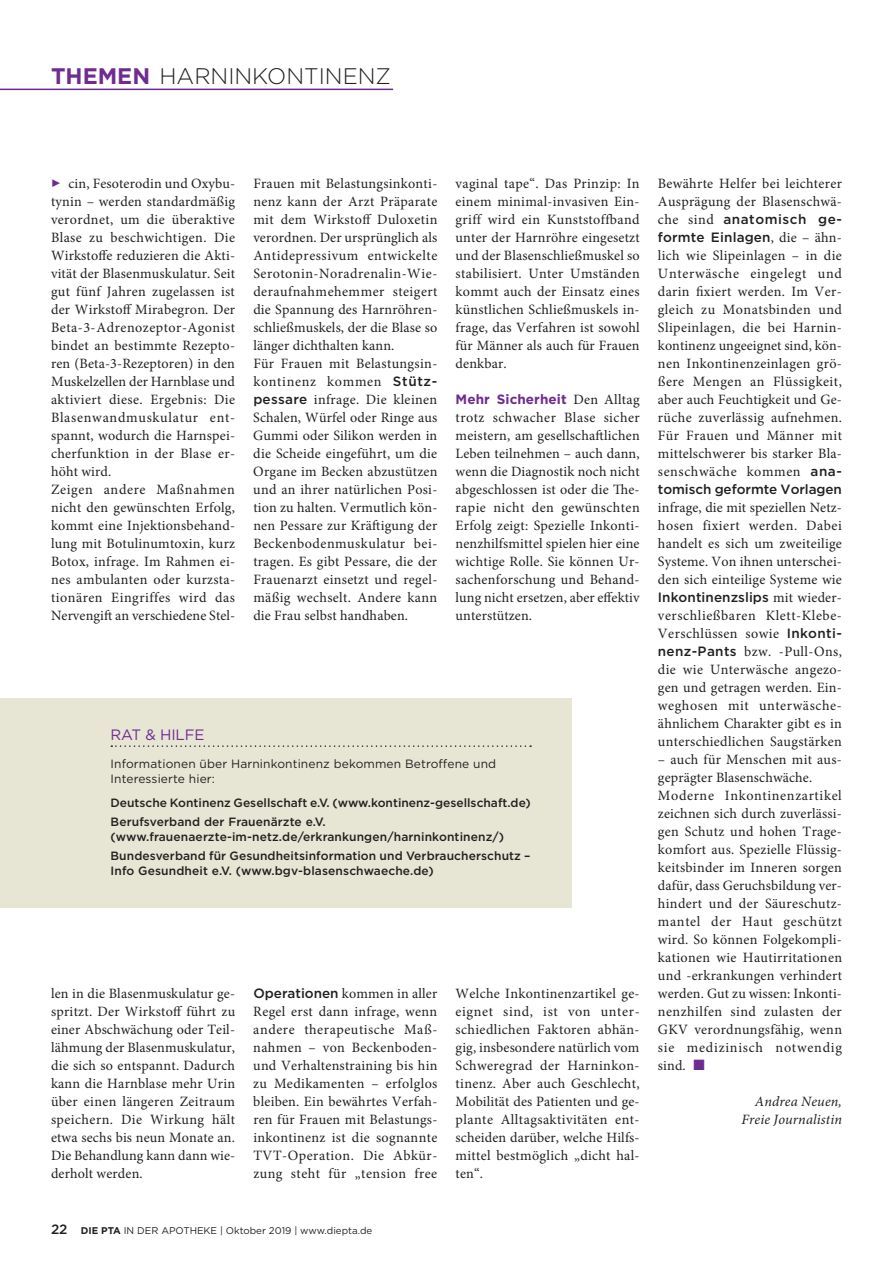
<style>
.page{position:relative;width:893px;height:1263px;background:#fff}
.page>*{position:absolute;margin:0;border:0;box-sizing:border-box;transform-origin:0 0}
.t1{font:300 22.5px "Gotham";color:#231f20}
.t2{font:15px "Gotham";letter-spacing:-.01em;color:#6e2c91}
.t3{font:14.25px/18px "Minion Pro";letter-spacing:.02em;color:#231f20}
.t4{font:italic 14.25px/18px "Minion Pro";letter-spacing:.01em;color:#231f20;text-align:right}
.t5{font:500 13.5px/18px "Gotham";letter-spacing:.005em;color:#231f20}
.t6{font:700 13.5px "Gotham";letter-spacing:.005em;color:#6e2c91}
.t7{font:500 12px/19.2px "Gotham";letter-spacing:.01em;color:#231f20}
.t8{font:12px/15px "Gotham";letter-spacing:.01em;color:#231f20}
.t9{font:9.75px "Gotham";color:#231f20}
.s1{font-weight:700;color:#6e2c91}
.s2{font-family:"Gotham";font-weight:500;font-size:13.5px}
.s3{font-family:"Minion Pro";font-weight:400;font-size:14.25px;color:#231f20}
.s4{font-weight:500;font-size:13.5px}
.s5{font-weight:700}
.s6{font-family:"Minion Pro";font-weight:400;font-size:14.25px}
.s7{color:#6e2c91}
</style>
<div class="page">
<hr style="left:0;top:89px;width:393px;height:1px;background:#6e2c91">
<div style="left:0;top:698px;width:571px;height:210px;background:#e7e5d4"></div>
<svg style="left:111px;top:745px;width:420px;height:2px"></svg>
<h1 class="t1" style="left:51px;top:62px;width:341px"><span class="s1">THEMEN</span> HARNINKONTINENZ</h1>
<p class="t3" style="left:51px;top:175px;width:186px;text-indent:18px">cin, Fesoterodin und Oxybu&shy;tynin – werden standardmäßig verordnet, um die überaktive<br>Blase zu beschwichtigen. Die<br>Wirkstoffe reduzieren die Akti&shy;vität der Blasenmuskulatur. Seit gut fünf Jahren zugelassen ist der Wirkstoff Mirabegron. Der<br>Beta-3- Adrenozeptor-Agonist bindet an bestimmte Rezepto&shy;ren (Beta-3-Rezeptoren) in den<br>Muskelzellen der Harnblase und aktiviert diese. Ergebnis: Die<br>Blasenwandmuskulatur ent&shy;spannt, wodurch die Harnspei&shy;cherfunktion in der Blase er&shy;höht wird.<br>Zeigen andere Maßnahmen nicht den gewünschten Erfolg, kommt eine Injektionsbehand&shy;lung mit Botulinumtoxin, kurz<br>Botox, infrage. Im Rahmen ei&shy;nes ambulanten oder kurzsta&shy;tionären Eingriffes wird das<br>Nervengift an verschiedene Stel-</p>
<p class="t3" style="left:253px;top:175px;width:186px">Frauen mit Belastungsinkonti&shy;nenz kann der Arzt Präparate mit dem Wirkstoff Duloxetin verordnen. Der ursprünglich als<br>Antidepressivum entwickelte<br>Serotonin-Noradrenalin-Wie&shy;deraufnahmehemmer steigert die Spannung des Harnröhren&shy;schließmuskels, der die Blase so länger dichthalten kann.<br>Für Frauen mit Belastungsin&shy;kontinenz kommen <span class="s2">Stütz&shy;pessare</span> infrage. Die kleinen<br>Schalen, Würfel oder Ringe aus<br>Gummi oder Silikon werden in die Scheide eingeführt, um die<br>Organe im Becken abzustützen und an ihrer natürlichen Posi&shy;tion zu halten. Vermutlich kön&shy;nen Pessare zur Kräftigung der<br>Beckenbodenmuskulatur bei&shy;tragen. Es gibt Pessare, die der<br>Frauenarzt einsetzt und regel&shy;mäßig wechselt. Andere kann die Frau selbst handhaben.</p>
<p class="t3" style="left:456px;top:175px;width:186px;text-align:justify">vaginal tape“. Das Prinzip: In einem minimal-invasiven Ein&shy;griff wird ein Kunststoffband unter der Harnröhre eingesetzt und der Blasenschließmuskel so stabilisiert. Unter Umständen kommt auch der Einsatz eines künstlichen Schließmuskels in&shy;frage, das Verfahren ist sowohl für Männer als auch für Frauen denkbar.</p>
<p class="t6" style="left:456px;top:390px;width:186px">Mehr Sicherheit <span class="s3">Den Alltag</span></p>
<p class="t3" style="left:456px;top:409px;width:186px;text-align:justify">trotz schwacher Blase sicher meistern, am gesellschaftlichen Leben teilnehmen – auch dann, wenn die Diagnostik noch nicht abgeschlossen ist oder die The&shy;rapie nicht den gewünschten Erfolg zeigt: Spezielle Inkonti&shy;nenzhilfsmittel spielen hier eine wichtige Rolle. Sie können Ur&shy;sachenforschung und Behand&shy;lung nicht ersetzen, aber effektiv unterstützen.</p>
<p class="t2" style="left:111px;top:725px;width:95px">RAT &amp; HILFE</p>
<p class="t8" style="left:111px;top:756px;width:387px">Informationen über Harninkontinenz bekommen Betroffene und<br>Interessierte hier:</p>
<p class="t7" style="left:111px;top:792px;width:422px">Deutsche Kontinenz Gesellschaft e.V. (www.kontinenz-gesellschaft.de)<br>Berufsverband der Frauenärzte e.V.</p>
<p class="t7" style="left:111px;top:827px;width:422px">(www.frauenaerzte-im-netz.de/erkrankungen/harninkontinenz/)<br>Bundesverband für Gesundheitsinformation und Verbraucherschutz –</p>
<p class="t7" style="left:111px;top:861px;width:325px">Info Gesundheit e.V. (www.bgv-blasenschwaeche.de)</p>
<p class="t3" style="left:51px;top:985px;width:186px;text-align:justify">len in die Blasenmuskulatur ge&shy;spritzt. Der Wirkstoff führt zu einer Abschwächung oder Teil&shy;lähmung der Blasenmuskulatur, die sich so entspannt. Dadurch kann die Harnblase mehr Urin über einen längeren Zeitraum speichern. Die Wirkung hält etwa sechs bis neun Monate an.<br>Die Behandlung kann dann wie&shy;derholt werden.</p>
<p class="t3" style="left:253px;top:985px;width:186px"><span class="s2">Operationen</span> kommen in aller<br>Regel erst dann infrage, wenn andere therapeutische Maß&shy;nahmen – von Beckenboden&shy;und Verhaltenstraining bis hin zu Medikamenten – erfolglos bleiben. Ein bewährtes Verfah&shy;ren für Frauen mit Belastungs&shy;inkontinenz ist die sognannte<br>TVT-Operation. Die Abkür&shy;zung steht für „tension free</p>
<p class="t9" style="left:51px;top:1224px;width:323px"><span class="s4">22</span> <span class="s5">DIE PTA</span> IN DER APOTHEKE | Oktober 2019 | www.diepta.de</p>
<p class="t3" style="left:456px;top:985px;width:186px;text-align:justify">Welche Inkontinenzartikel ge&shy;eignet sind, ist von unter&shy;schiedlichen Faktoren abhän&shy;gig, insbesondere natürlich vom Schweregrad der Harninkon&shy;tinenz. Aber auch Geschlecht, Mobilität des Patienten und ge&shy;plante Alltagsaktivitäten ent&shy;scheiden darüber, welche Hilfs&shy;mittel bestmöglich „dicht hal&shy;ten“.</p>
<p class="t3" style="left:658px;top:175px;width:186px">Bewährte Helfer bei leichterer<br>Ausprägung der Blasenschwä-</p>
<p class="t5" style="left:658px;top:210px;width:186px"><span class="s6">che sind</span> anatomisch ge&shy;formte Einlagen<span class="s6">, die – ähn-</span></p>
<p class="t3" style="left:658px;top:247px;width:186px;text-align:justify">lich wie Slipeinlagen – in die Unterwäsche eingelegt und darin fixiert werden. Im Ver&shy;gleich zu Monatsbinden und Slipeinlagen, die bei Harnin&shy;kontinenz ungeeignet sind, kön&shy;nen Inkontinenzeinlagen grö&shy;ßere Mengen an Flüssigkeit, aber auch Feuchtigkeit und Ge&shy;rüche zuverlässig aufnehmen.<br>Für Frauen und Männer mit mittelschwerer bis starker Bla&shy;senschwäche kommen <span class="s2">ana-</span></p>
<p class="t5" style="left:658px;top:480px;width:186px">tomisch geformte Vorlagen</p>
<p class="t3" style="left:658px;top:499px;width:186px;text-align:justify">infrage, die mit speziellen Netz&shy;hosen fixiert werden. Dabei handelt es sich um zweiteilige Systeme. Von ihnen unterschei&shy;den sich einteilige Systeme wie</p>
<p class="t5" style="left:658px;top:588px;width:186px">Inkontinenzslips <span class="s6">mit wieder-</span></p>
<p class="t3" style="left:658px;top:607px;width:186px">verschließbaren Klett-Klebe-<br>Verschlüssen sowie <span class="s2">Inkonti&shy;nenz-Pants</span> bzw. -Pull-Ons, die wie Unterwäsche angezo&shy;gen und getragen werden. Ein&shy;weghosen mit unterwäsche&shy;ähnlichem Charakter gibt es in unterschiedlichen Saugstärken</p>
<p class="t3" style="left:658px;top:751px;width:186px">– auch für Menschen mit aus&shy;geprägter Blasenschwäche.<br>Moderne Inkontinenzartikel zeichnen sich durch zuverlässi&shy;gen Schutz und hohen Trage&shy;komfort aus. Spezielle Flüssig&shy;keitsbinder im Inneren sorgen dafür, dass Geruchsbildung ver&shy;hindert und der Säureschutz&shy;mantel der Haut geschützt wird. So können Folgekompli&shy;kationen wie Hautirritationen und -erkrankungen verhindert werden. Gut zu wissen: Inkonti&shy;nenzhilfen sind zulasten der<br>GKV verordnungsfähig, wenn sie medizinisch notwendig sind. <span class="s7">■</span></p>
<p class="t4" style="left:741px;top:1093px;width:102px">Andrea Neuen,<br>Freie Journalistin</p>
</div>
